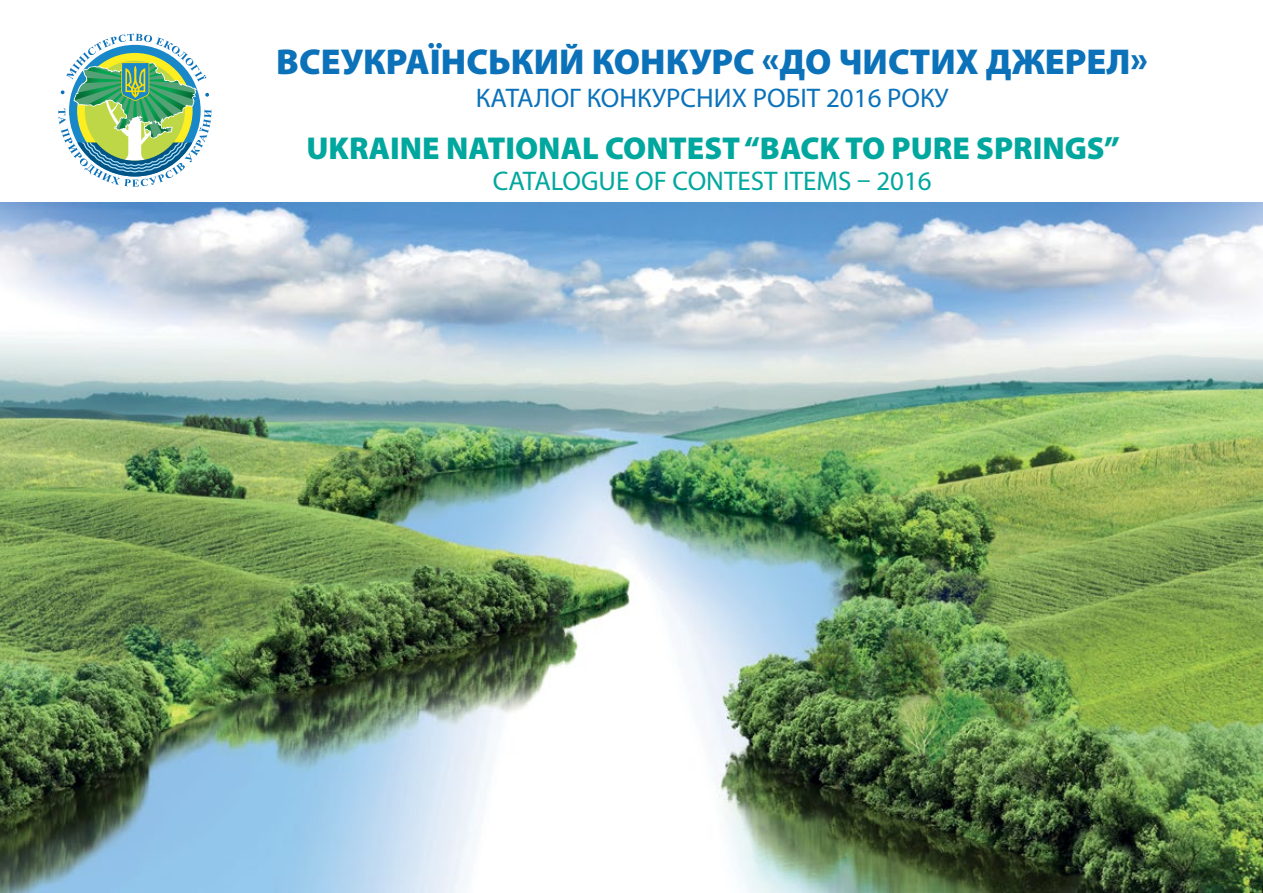
<style>
.page{position:relative;width:1263px;height:893px;background:#fff}
.page>*{position:absolute;margin:0;border:0;box-sizing:border-box;transform-origin:0 0}
.t1{font:900 36.15px "Myriad Pro";color:#0b72ba}
.t2{font:900 31.8px "Myriad Pro";color:#00a79e}
.t3{font:27px "Myriad Pro";color:#0b72ba}
.t4{font:27px "Myriad Pro";color:#00a79e}
</style>
<div class="page">
<svg style="left:58px;top:34px;width:153px;height:153px"></svg>
<img style="left:0;top:202px;width:1263px;height:691px">
<p class="t1" style="left:276px;top:37px;width:873px">ВСЕУКРАЇНСЬКИЙ КОНКУРС «ДО ЧИСТИХ ДЖЕРЕЛ»</p>
<p class="t3" style="left:476px;top:81px;width:474px">КАТАЛОГ КОНКУРСНИХ РОБІТ 2016 РОКУ</p>
<p class="t2" style="left:307px;top:127px;width:815px">UKRAINE NATIONAL CONTEST “BACK TO PURE SPRINGS”</p>
<p class="t4" style="left:493px;top:164px;width:440px">СATALOGUE OF CONTEST ITEMS – 2016</p>
</div>
